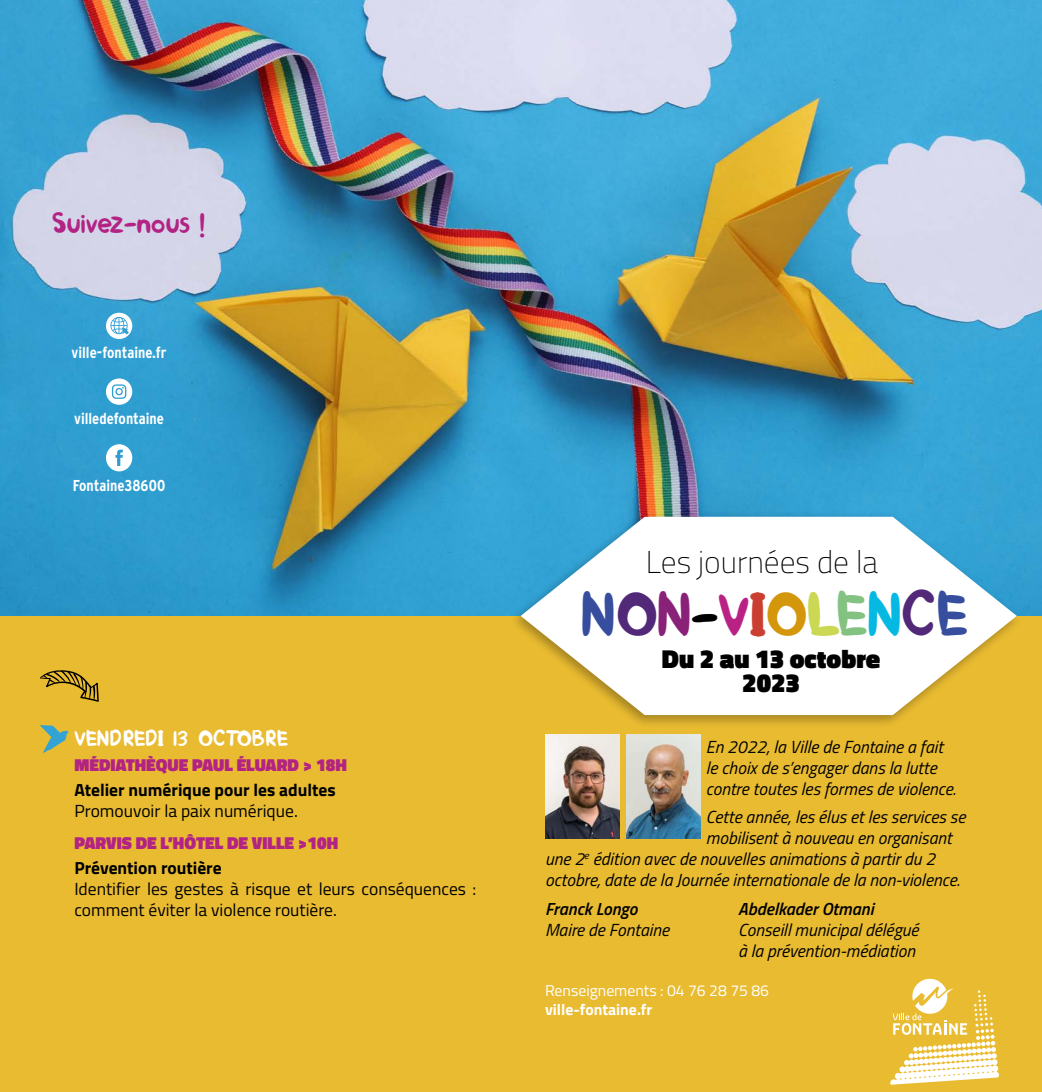
<style>
.page{position:relative;width:1042px;height:1092px;background:#fff}
.page>*{position:absolute;margin:0;border:0;box-sizing:border-box;transform-origin:0 0}
.t1{font:49px "ALIN KID";letter-spacing:-.005em;color:#364e9d}
.t2{font:100 31.5px "Titillium Web";color:#000}
.t3{font:900 26.25px/24.5px "Titillium Web";color:#000;text-align:center}
.t4{font:22.75px "ALIN KID";letter-spacing:-.005em;color:#b32384}
.t5{font:italic 17.5px/21px "Titillium Web";color:#000}
.t6{font:17.5px/21px "Titillium Web";color:#000}
.t7{font:900 17.5px "Titillium Web";color:#b32384}
.t8{font:700 17.5px "Titillium Web";color:#000}
.t9{font:italic 600 17.5px "Titillium Web";color:#000}
.t10{font:17.5px "ALIN KID";letter-spacing:.005em;color:#fff}
.t11{font:700 15.75px "Interstate Condensed";color:#fff}
.t12{font:15.75px "Titillium Web";color:#fff}
.t13{font:700 15.75px "Titillium Web";color:#fff}
.s1{color:#522879}
.s2{color:#892178}
.s3{color:#000}
.s4{color:#ba2184}
.s5{color:#ca3f31}
.s6{color:#d4970b}
.s7{color:#cbd854}
.s8{color:#84c282}
.s9{color:#05b9e2}
</style>
<div class="page">
<div style="left:0;top:612px;width:1042px;height:479px;background:#e9bb31"></div>
<img style="left:0;top:0;width:1042px;height:616px">
<svg style="left:890px;top:978px;width:109px;height:106px"></svg>
<div style="left:509px;top:511px;width:513px;height:217px;background:#000;opacity:.3"></div>
<svg style="left:521px;top:516px;width:496px;height:199px;fill:#fff"></svg>
<svg style="left:40px;top:725px;width:29px;height:28px"></svg>
<svg style="left:106px;top:313px;width:26px;height:26px"></svg>
<svg style="left:106px;top:444px;width:26px;height:27px"></svg>
<svg style="left:106px;top:378px;width:26px;height:27px"></svg>
<svg style="left:40px;top:670px;width:59px;height:31px"></svg>
<img style="left:626px;top:734px;width:75px;height:104px">
<img style="left:545px;top:734px;width:74px;height:104px">
<h3 class="t4" style="left:52px;top:208px;width:155px">Suivez-nous !</h3>
<p class="t11" style="left:72px;top:344px;width:96px">ville-fontaine.fr</p>
<p class="t11" style="left:74px;top:409px;width:91px">villedefontaine</p>
<p class="t11" style="left:73px;top:476px;width:94px">Fontaine38600</p>
<p class="t10" style="left:74px;top:727px;width:215px">VENDREDI 13 OCTOBRE</p>
<p class="t7" style="left:74px;top:752px;width:274px">MÉDIATHÈQUE PAUL ÉLUARD &gt; 18H</p>
<p class="t8" style="left:74px;top:776px;width:263px">Atelier numérique pour les adultes</p>
<p class="t6" style="left:74px;top:799px;width:225px">Promouvoir la paix numérique.</p>
<p class="t7" style="left:74px;top:829px;width:265px">PARVIS DE L’HÔTEL DE VILLE &gt;10H</p>
<p class="t8" style="left:74px;top:854px;width:149px">Prévention routière</p>
<p class="t6" style="left:74px;top:877px;width:403px">Identifier les gestes à risque et leurs conséquences : comment éviter la violence routière.</p>
<h2 class="t2" style="left:646px;top:539px;width:234px">Les journées de la</h2>
<h1 class="t1" style="left:581px;top:583px;width:388px">N<span class="s1">O</span><span class="s2">N</span><span class="s3">-</span><span class="s4">V</span><span class="s5">I</span><span class="s6">O</span><span class="s7">L</span><span class="s8">E</span><span class="s9">N</span><span class="s1">C</span>E</h1>
<h3 class="t3" style="left:662px;top:646px;width:220px">Du 2 au 13 octobre<br>2023</h3>
<p class="t5" style="left:706px;top:735px;width:252px">En 2022, la Ville de Fontaine a fait le choix de s’engager dans la lutte contre toutes les formes de violence.</p>
<p class="t5" style="left:706px;top:805px;width:261px">Cette année, les élus et les services se</p>
<p class="t5" style="left:706px;top:826px;width:247px">mobilisent à nouveau en organisant</p>
<p class="t5" style="left:545px;top:847px;width:392px">une 2<sup>e</sup> édition avec de nouvelles animations à partir du 2</p>
<p class="t5" style="left:545px;top:868px;width:416px">octobre, date de la Journée internationale de la non-violence.</p>
<p class="t9" style="left:545px;top:895px;width:94px">Franck Longo</p>
<p class="t5" style="left:545px;top:917px;width:126px">Maire de Fontaine</p>
<p class="t9" style="left:738px;top:895px;width:137px">Abdelkader Otmani</p>
<p class="t5" style="left:738px;top:918px;width:182px">Conseill municipal délégué à la prévention-médiation</p>
<p class="t12" style="left:545px;top:978px;width:225px">Renseignements : 04 76 28 75 86</p>
<p class="t13" style="left:545px;top:997px;width:109px">ville-fontaine.fr</p>
</div>
